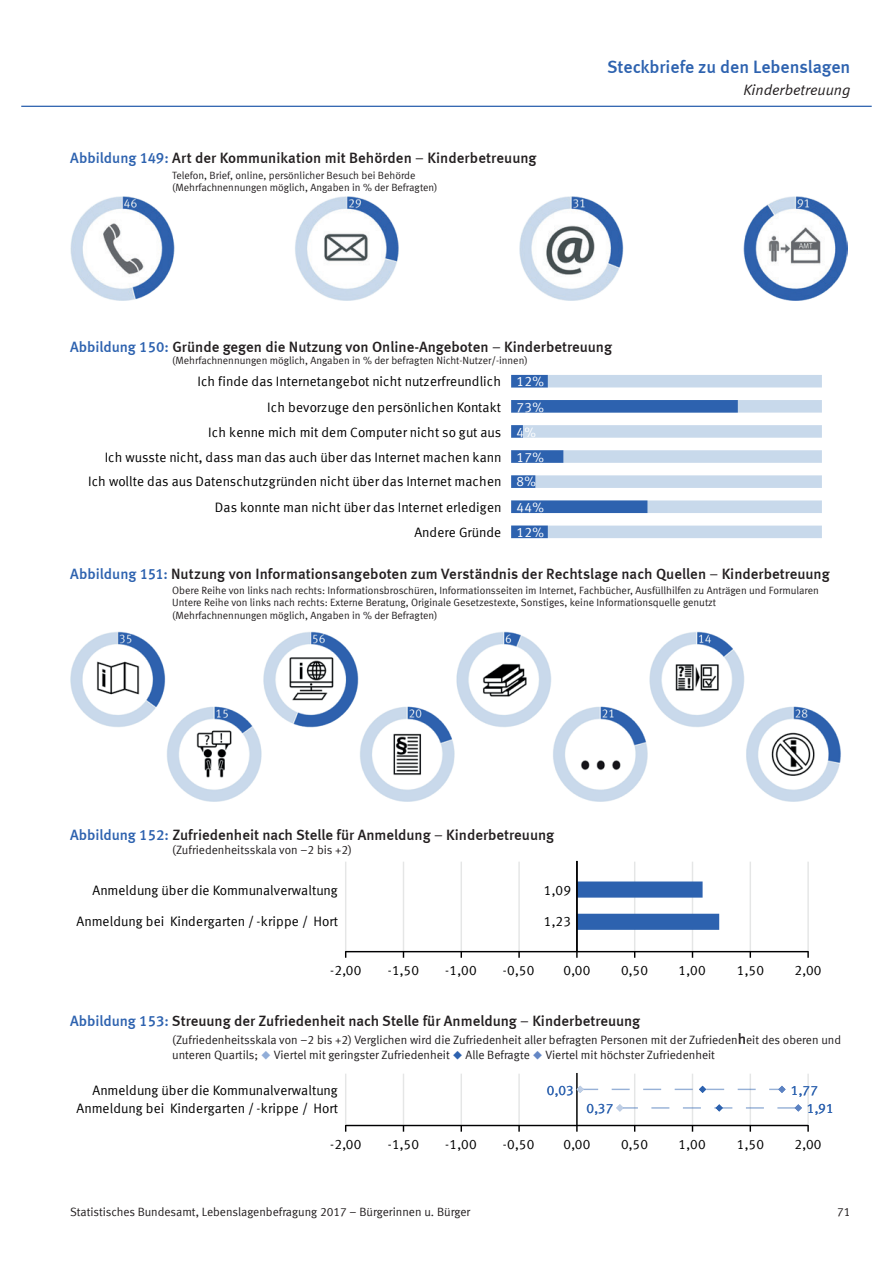
<style>
.page{position:relative;width:893px;height:1263px;background:#fff}
.page>*{position:absolute;margin:0;border:0;box-sizing:border-box;transform-origin:0 0}
.t1{font:18px "Meta Medium LF";color:#2d62af}
.t2{font:15px "Meta Medium LF";color:#231f20}
.t3{font:italic 15px "Meta Normal LF";color:#231f20}
.t4{font:13.65px "Meta Normal LF";letter-spacing:.005em;color:#000001}
.t5{font:13.65px "Meta Normal LF";letter-spacing:.02em;color:#fff}
.t6{font:13.65px "Meta Normal LF";letter-spacing:.02em;color:#2d62af}
.t7{font:12px/14.4px "Meta Normal LF";color:#231f20}
.t8{font:10.5px/12.6px "Meta Normal LF";color:#231f20}
.s1{color:#2d62af}
.s2{font-family:"Meta Normal LF"}
.s3{font-family:"Meta Medium LF";font-size:15px}
.s4{color:#91add8}
.s5{color:#6487c5}
</style>
<div class="page">
<img style="left:70px;top:196px;width:777px;height:104px">
<svg style="left:511px;top:526px;width:311px;height:12px;background:#b5cae3"></svg>
<svg style="left:511px;top:500px;width:311px;height:13px;background:#88a7d2"></svg>
<svg style="left:511px;top:475px;width:311px;height:13px;background:#bed1e7"></svg>
<svg style="left:511px;top:450px;width:311px;height:13px;background:#b0c6e1"></svg>
<svg style="left:511px;top:425px;width:311px;height:13px;background:#c4d5e9"></svg>
<svg style="left:511px;top:400px;width:311px;height:13px;background:#5b85c0"></svg>
<svg style="left:511px;top:375px;width:311px;height:12px;background:#b5cae3"></svg>
<img style="left:70px;top:631px;width:771px;height:170px">
<svg style="left:346px;top:862px;width:461px;height:96px"></svg>
<hr style="left:345px;top:862px;width:1px;height:89px;background:#e5e6e6">
<hr style="left:403px;top:862px;width:1px;height:89px;background:#e5e6e6">
<hr style="left:461px;top:862px;width:1px;height:89px;background:#e5e6e6">
<hr style="left:518px;top:862px;width:2px;height:89px;background:#e5e6e6">
<hr style="left:634px;top:862px;width:1px;height:89px;background:#e5e6e6">
<hr style="left:692px;top:862px;width:1px;height:89px;background:#e5e6e6">
<hr style="left:750px;top:862px;width:1px;height:89px;background:#e5e6e6">
<hr style="left:807px;top:862px;width:2px;height:89px;background:#e5e6e6">
<div style="left:578px;top:914px;width:141px;height:16px;background:#2d62af"></div>
<svg style="left:578px;top:881px;width:125px;height:17px;background:#386ab3"></svg>
<hr style="left:576px;top:861px;width:2px;height:90px;background:#000001">
<svg style="left:518px;top:952px;width:2px;height:6px"></svg>
<svg style="left:576px;top:952px;width:2px;height:6px"></svg>
<svg style="left:807px;top:951px;width:2px;height:7px"></svg>
<hr style="left:346px;top:951px;width:462px;height:1px;background:#000001">
<svg style="left:346px;top:1074px;width:461px;height:58px"></svg>
<hr style="left:345px;top:1074px;width:1px;height:51px;background:#e5e6e6">
<hr style="left:403px;top:1074px;width:1px;height:51px;background:#e5e6e6">
<hr style="left:461px;top:1074px;width:1px;height:51px;background:#e5e6e6">
<hr style="left:518px;top:1074px;width:2px;height:51px;background:#e5e6e6">
<hr style="left:634px;top:1074px;width:1px;height:51px;background:#e5e6e6">
<hr style="left:692px;top:1074px;width:1px;height:51px;background:#e5e6e6">
<hr style="left:750px;top:1074px;width:1px;height:51px;background:#e5e6e6">
<hr style="left:807px;top:1074px;width:2px;height:51px;background:#e5e6e6">
<hr style="left:576px;top:1073px;width:2px;height:52px;background:#000001">
<svg style="left:616px;top:1104px;width:186px;height:7px"></svg>
<svg style="left:577px;top:1086px;width:208px;height:7px"></svg>
<svg style="left:518px;top:1126px;width:2px;height:6px"></svg>
<svg style="left:576px;top:1126px;width:2px;height:6px"></svg>
<svg style="left:807px;top:1125px;width:2px;height:7px"></svg>
<hr style="left:346px;top:1125px;width:462px;height:1px;background:#000001">
<hr style="left:21px;top:106px;width:851px;height:1px;background:#2d62af">
<p class="t2" style="left:70px;top:150px;width:468px"><span class="s1">Abbildung 149:</span> Art der Kommunikation mit Behörden <span class="s2">−</span> Kinderbetreuung</p>
<p class="t8" style="left:172px;top:168px;width:267px">Telefon, Brief, online, persönlicher Besuch bei Behörde (Mehrfachnennungen möglich, Angaben in % der Befragten)</p>
<h1 class="t1" style="left:607px;top:56px;width:245px">Steckbriefe zu den Lebenslagen</h1>
<p class="t3" style="left:743px;top:81px;width:108px">Kinderbetreuung</p>
<p class="t2" style="left:70px;top:338px;width:543px"><span class="s1">Abbildung 150:</span> Gründe gegen die Nutzung von Online-Angeboten <span class="s2">−</span> Kinderbetreuung</p>
<p class="t8" style="left:172px;top:354px;width:357px">(Mehrfachnennungen möglich, Angaben in % der befragten Nicht-Nutzer/-innen)</p>
<p class="t4" style="left:197px;top:374px;width:305px">Ich finde das Internetangebot nicht nutzerfreundlich</p>
<p class="t5" style="left:517px;top:374px;width:29px">12%</p>
<p class="t4" style="left:267px;top:399px;width:235px">Ich bevorzuge den persönlichen Kontakt</p>
<p class="t5" style="left:517px;top:399px;width:29px">73%</p>
<p class="t4" style="left:208px;top:424px;width:294px">Ich kenne mich mit dem Computer nicht so gut aus</p>
<p class="t5" style="left:517px;top:424px;width:21px">4%</p>
<p class="t4" style="left:105px;top:449px;width:398px">Ich wusste nicht, dass man das auch über das Internet machen kann</p>
<p class="t5" style="left:517px;top:449px;width:29px">17%</p>
<p class="t4" style="left:88px;top:474px;width:415px">Ich wollte das aus Datenschutzgründen nicht über das Internet machen</p>
<p class="t5" style="left:517px;top:474px;width:21px">8%</p>
<p class="t4" style="left:215px;top:499px;width:288px">Das konnte man nicht über das Internet erledigen</p>
<p class="t5" style="left:517px;top:499px;width:29px">44%</p>
<p class="t4" style="left:414px;top:524px;width:88px">Andere Gründe</p>
<p class="t5" style="left:517px;top:524px;width:29px">12%</p>
<p class="t2" style="left:70px;top:565px;width:761px"><span class="s1">Abbildung 151:</span> Nutzung von Informationsangeboten zum Verständnis der Rechtslage nach Quellen <span class="s2">−</span> Kinderbetreuung</p>
<p class="t8" style="left:172px;top:584px;width:648px">Obere Reihe von links nach rechts: Informationsbroschüren, Informationsseiten im Internet, Fachbücher, Ausfüllhilfen zu Anträgen und Formularen<br>Untere Reihe von links nach rechts: Externe Beratung, Originale Gesetzestexte, Sonstiges, keine Informationsquelle genutzt<br>(Mehrfachnennungen möglich, Angaben in % der Befragten)</p>
<p class="t2" style="left:70px;top:826px;width:486px"><span class="s1">Abbildung 152:</span> Zufriedenheit nach Stelle für Anmeldung <span class="s2">−</span> Kinderbetreuung</p>
<p class="t7" style="left:172px;top:842px;width:181px">(Zufriedenheitsskala von −2 bis +2)</p>
<p class="t4" style="left:92px;top:882px;width:247px">Anmeldung über die Kommunalverwaltung</p>
<p class="t4" style="left:77px;top:914px;width:263px">Anmeldung bei Kindergarten / -krippe / Hort</p>
<p class="t4" style="left:544px;top:882px;width:29px">1,09</p>
<p class="t4" style="left:544px;top:914px;width:29px">1,23</p>
<p class="t4" style="left:330px;top:963px;width:33px">-2,00</p>
<p class="t4" style="left:388px;top:963px;width:33px">-1,50</p>
<p class="t4" style="left:445px;top:963px;width:33px">-1,00</p>
<p class="t4" style="left:503px;top:963px;width:33px">-0,50</p>
<p class="t4" style="left:563px;top:963px;width:29px">0,00</p>
<p class="t4" style="left:621px;top:963px;width:29px">0,50</p>
<p class="t4" style="left:679px;top:963px;width:29px">1,00</p>
<p class="t4" style="left:737px;top:963px;width:29px">1,50</p>
<p class="t4" style="left:794px;top:963px;width:29px">2,00</p>
<p class="t2" style="left:70px;top:1012px;width:572px"><span class="s1">Abbildung 153:</span> Streuung der Zufriedenheit nach Stelle für Anmeldung <span class="s2">−</span> Kinderbetreuung</p>
<p class="t7" style="left:172px;top:1033px;width:670px">(Zufriedenheitsskala von −2 bis +2) Verglichen wird die Zufriedenheit aller befragten Personen mit der Zufrieden<span class="s3">h</span>eit des oberen und unteren Quartils; <span class="s4">◆</span> Viertel mit geringster Zufriedenheit <span class="s1">◆</span> Alle Befragte <span class="s5">◆</span> Viertel mit höchster Zufriedenheit</p>
<p class="t4" style="left:92px;top:1082px;width:247px">Anmeldung über die Kommunalverwaltung</p>
<p class="t4" style="left:77px;top:1101px;width:263px">Anmeldung bei Kindergarten / -krippe / Hort</p>
<p class="t6" style="left:547px;top:1082px;width:29px">0,03</p>
<p class="t6" style="left:586px;top:1101px;width:29px">0,37</p>
<p class="t6" style="left:791px;top:1082px;width:29px">1,77</p>
<p class="t6" style="left:807px;top:1101px;width:29px">1,91</p>
<p class="t4" style="left:330px;top:1137px;width:33px">-2,00</p>
<p class="t4" style="left:388px;top:1137px;width:33px">-1,50</p>
<p class="t4" style="left:445px;top:1137px;width:33px">-1,00</p>
<p class="t4" style="left:503px;top:1137px;width:33px">-0,50</p>
<p class="t4" style="left:563px;top:1137px;width:29px">0,00</p>
<p class="t4" style="left:621px;top:1137px;width:29px">0,50</p>
<p class="t4" style="left:679px;top:1137px;width:29px">1,00</p>
<p class="t4" style="left:737px;top:1137px;width:29px">1,50</p>
<p class="t4" style="left:794px;top:1137px;width:29px">2,00</p>
<p class="t7" style="left:70px;top:1205px;width:402px">Statistisches Bundesamt, Lebenslagenbefragung 2017 – Bürgerinnen u. Bürger</p>
<p class="t7" style="left:837px;top:1205px;width:15px">71</p>
</div>
